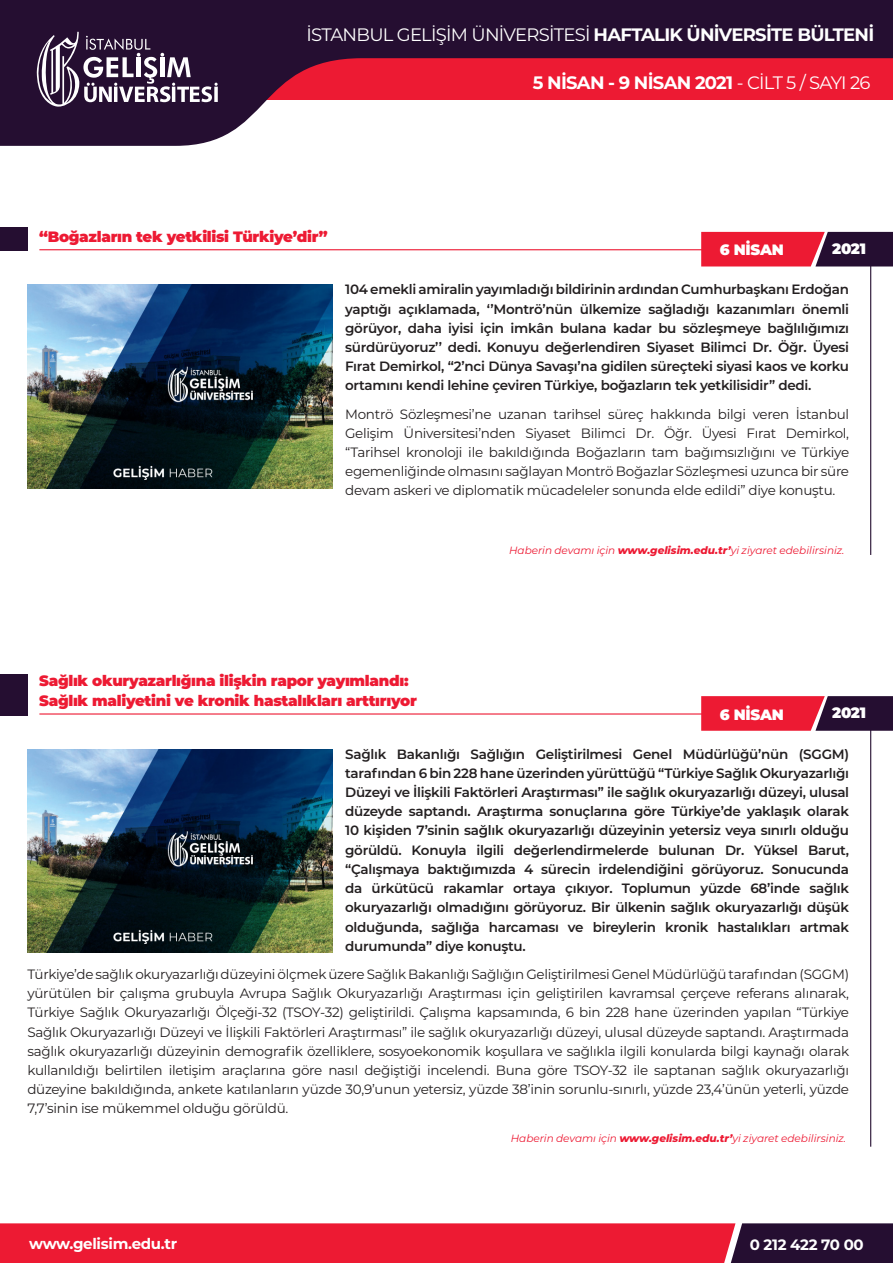
<style>
.page{position:relative;width:893px;height:1263px;background:#fff}
.page>*{position:absolute;margin:0;border:0;box-sizing:border-box;transform-origin:0 0}
.t1{font:18px "Montserrat";letter-spacing:-.04em;color:#fff}
.t2{font:700 18px "Montserrat";letter-spacing:-.04em;color:#fff}
.t3{font:900 15px/19.5px "Montserrat";letter-spacing:-.02em;color:#ed1a33}
.t4{font:700 15px "Montserrat";letter-spacing:-.02em;color:#fff}
.t5{font:900 15px "Montserrat";letter-spacing:-.02em;color:#fff}
.t6{font:13.5px/19.2px "Montserrat";letter-spacing:-.02em;color:#231f20;text-align:justify}
.t7{font:600 13.5px/19.2px "Montserrat";letter-spacing:-.02em;color:#231f20;text-align:justify}
.t8{font:italic 10.5px "Montserrat";color:#ed1a33}
.s1{font-weight:700}
.s2{font-weight:400}
.s3{font-weight:800}
</style>
<div class="page">
<svg style="left:0;top:0;width:893px;height:146px;fill:#250e31"></svg>
<svg style="left:33px;top:32px;width:185px;height:76px"></svg>
<svg style="left:0;top:1223px;width:893px;height:40px;background:#ca1b36"></svg>
<div style="left:0;top:227px;width:28px;height:24px;background:#250e31"></div>
<div style="left:0;top:674px;width:28px;height:41px;background:#250e31"></div>
<img style="left:27px;top:285px;width:305px;height:203px">
<img style="left:27px;top:749px;width:305px;height:204px">
<hr style="left:39px;top:249px;width:681px;height:1px;background:#ed1a33">
<hr style="left:39px;top:713px;width:681px;height:1px;background:#ed1a33">
<svg style="left:701px;top:232px;width:192px;height:34px;background:#a31a36"></svg>
<svg style="left:701px;top:696px;width:192px;height:35px;background:#a41c38"></svg>
<hr style="left:870px;top:262px;width:1px;height:293px;background:#250e31">
<hr style="left:870px;top:726px;width:1px;height:421px;background:#250e31">
<p class="t1" style="left:307px;top:22px;width:569px">İSTANBUL GELİŞİM ÜNİVERSİTESİ <span class="s1">HAFTALIK ÜNİVERSİTE BÜLTENİ</span></p>
<p class="t2" style="left:533px;top:70px;width:339px">5 NİSAN - 9 NİSAN 2021 <span class="s2">- CİLT 5 / SAYI 26</span></p>
<p class="t3" style="left:39px;top:226px;width:290px">“Boğazların tek yetkilisi Türkiye’dir”</p>
<p class="t5" style="left:720px;top:239px;width:65px">6 NİSAN</p>
<p class="t5" style="left:832px;top:238px;width:35px">2021</p>
<p class="t7" style="left:345px;top:279px;width:505px">104 emekli amiralin yayımladığı bildirinin ardından Cumhurbaşkanı Erdoğan yaptığı açıklamada, ‘’Montrö’nün ülkemize sağladığı kazanımları önemli görüyor, daha iyisi için imkân bulana kadar bu sözleşmeye bağlılığımızı sürdürüyoruz’’ dedi. Konuyu değerlendiren Siyaset Bilimci Dr. Öğr. Üyesi Fırat Demirkol, “2’nci Dünya Savaşı’na gidilen süreçteki siyasi kaos ve korku ortamını kendi lehine çeviren Türkiye, boğazların tek yetkilisidir” dedi.</p>
<p class="t6" style="left:345px;top:404px;width:506px">Montrö Sözleşmesi’ne uzanan tarihsel süreç hakkında bilgi veren İstanbul Gelişim Üniversitesi’nden Siyaset Bilimci Dr. Öğr. Üyesi Fırat Demirkol, “Tarihsel kronoloji ile bakıldığında Boğazların tam bağımsızlığını ve Türkiye egemenliğinde olmasını sağlayan Montrö Boğazlar Sözleşmesi uzunca bir süre devam askeri ve diplomatik mücadeleler sonunda elde edildi” diye konuştu.</p>
<p class="t8" style="left:509px;top:543px;width:337px">Haberin devamı için <span class="s3">www.gelisim.edu.tr’</span>yi ziyaret edebilirsiniz.</p>
<p class="t3" style="left:39px;top:670px;width:379px">Sağlık okuryazarlığına ilişkin rapor yayımlandı:<br>Sağlık maliyetini ve kronik hastalıkları arttırıyor</p>
<p class="t5" style="left:720px;top:703px;width:65px">6 NİSAN</p>
<p class="t5" style="left:832px;top:702px;width:35px">2021</p>
<p class="t7" style="left:345px;top:744px;width:506px">Sağlık Bakanlığı Sağlığın Geliştirilmesi Genel Müdürlüğü’nün (SGGM) tarafından 6 bin 228 hane üzerinden yürüttüğü “Türkiye Sağlık Okuryazarlığı Düzeyi ve İlişkili Faktörleri Araştırması” ile sağlık okuryazarlığı düzeyi, ulusal düzeyde saptandı. Araştırma sonuçlarına göre Türkiye’de yaklaşık olarak 10 kişiden 7’sinin sağlık okuryazarlığı düzeyinin yetersiz veya sınırlı olduğu görüldü. Konuyla ilgili değerlendirmelerde bulunan Dr. Yüksel Barut, “Çalışmaya baktığımızda 4 sürecin irdelendiğini görüyoruz. Sonucunda da ürkütücü rakamlar ortaya çıkıyor. Toplumun yüzde 68’inde sağlık okuryazarlığı olmadığını görüyoruz. Bir ülkenin sağlık okuryazarlığı düşük olduğunda, sağlığa harcaması ve bireylerin kronik hastalıkları artmak durumunda” diye konuştu.</p>
<p class="t6" style="left:27px;top:964px;width:823px">Türkiye’de sağlık okuryazarlığı düzeyini ölçmek üzere Sağlık Bakanlığı Sağlığın Geliştirilmesi Genel Müdürlüğü tarafından (SGGM) yürütülen bir çalışma grubuyla Avrupa Sağlık Okuryazarlığı Araştırması için geliştirilen kavramsal çerçeve referans alınarak, Türkiye Sağlık Okuryazarlığı Ölçeği-32 (TSOY-32) geliştirildi. Çalışma kapsamında, 6 bin 228 hane üzerinden yapılan “Türkiye Sağlık Okuryazarlığı Düzeyi ve İlişkili Faktörleri Araştırması” ile sağlık okuryazarlığı düzeyi, ulusal düzeyde saptandı. Araştırmada sağlık okuryazarlığı düzeyinin demografik özelliklere, sosyoekonomik koşullara ve sağlıkla ilgili konularda bilgi kaynağı olarak kullanıldığı belirtilen iletişim araçlarına göre nasıl değiştiği incelendi. Buna göre TSOY-32 ile saptanan sağlık okuryazarlığı düzeyine bakıldığında, ankete katılanların yüzde 30,9’unun yetersiz, yüzde 38’inin sorunlu-sınırlı, yüzde 23,4’ünün yeterli, yüzde 7,7’sinin ise mükemmel olduğu görüldü.</p>
<p class="t8" style="left:511px;top:1131px;width:337px">Haberin devamı için <span class="s3">www.gelisim.edu.tr’</span>yi ziyaret edebilirsiniz.</p>
<p class="t4" style="left:29px;top:1233px;width:150px">www.gelisim.edu.tr</p>
<p class="t4" style="left:750px;top:1234px;width:116px">0 212 422 70 00</p>
</div>
